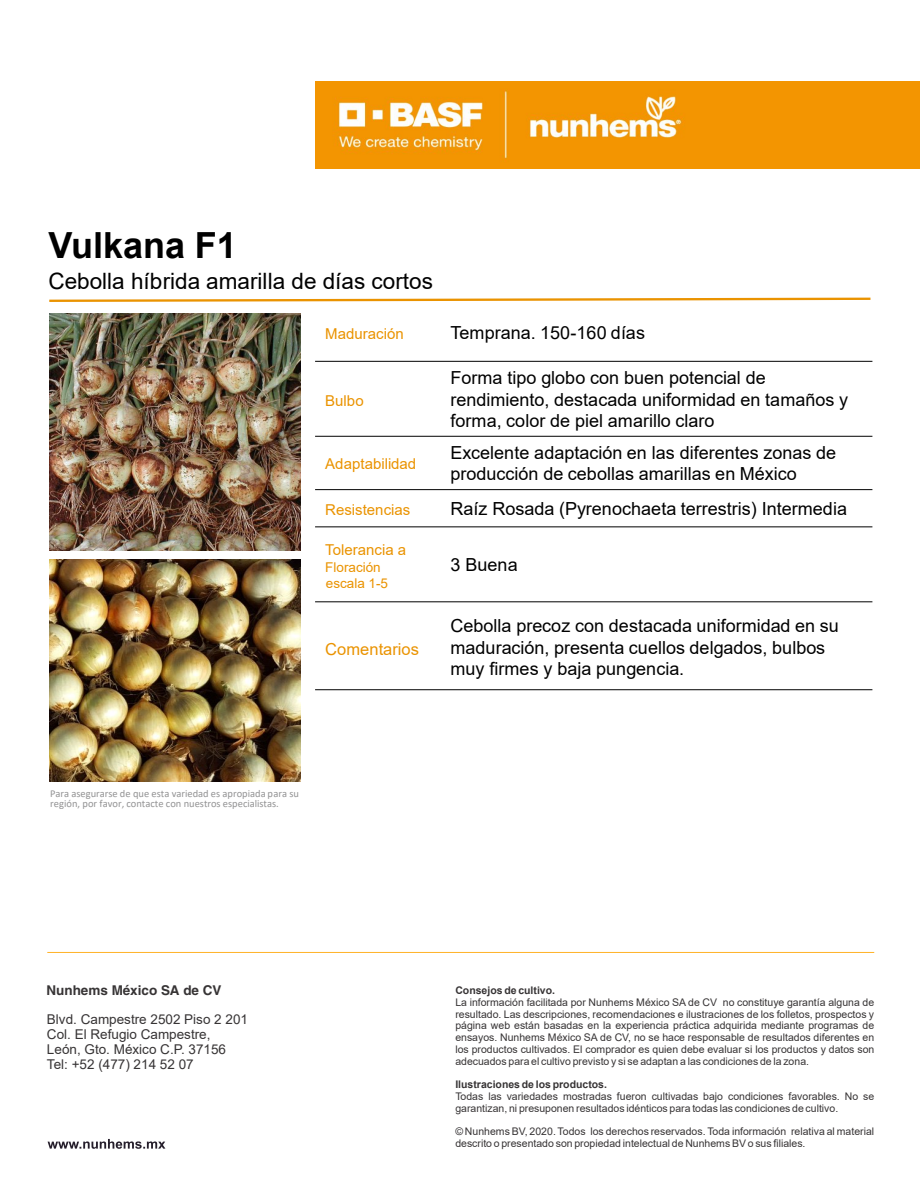
<style>
.page{position:relative;width:921px;height:1191px;background:#fff}
.page>*{position:absolute;margin:0;border:0;box-sizing:border-box;transform-origin:0 0}
.t1{font:700 36px "Arial";color:#000}
.t2{font:22.5px "Arial";color:#000}
.t3{font:18px/21.6px "Arial";color:#000}
.t4{font:16.5px "Arial";color:#ea9300}
.t5{font:15px "Arial";color:#ea9300}
.t6{font:13.5px/15.1px "Arial";color:#373435}
.t7{font:700 13.5px "Helvetica LT Std";color:#373435}
.t8{font:13.5px "Arial";color:#ea9300}
.t9{font:10.5px/11.7px "Arial";color:#373435}
.t10{font:10.5px/9.1px "Calibri";color:#939394}
.t11{font:700 10.5px "Arial";color:#373435}
</style>
<div class="page">
<img style="left:315px;top:81px;width:605px;height:88px">
<svg style="left:49px;top:297px;width:822px;height:5px"></svg>
<hr style="left:315px;top:361px;width:557px;height:1px;background:#000">
<hr style="left:315px;top:436px;width:557px;height:1px;background:#000">
<hr style="left:315px;top:489px;width:557px;height:1px;background:#000">
<hr style="left:315px;top:526px;width:557px;height:1px;background:#000">
<hr style="left:315px;top:601px;width:557px;height:1px;background:#000">
<hr style="left:315px;top:689px;width:557px;height:1px;background:#000">
<img style="left:49px;top:314px;width:251px;height:237px">
<img style="left:49px;top:560px;width:251px;height:222px">
<hr style="left:47px;top:952px;width:827px;height:1px;background:#ffb226">
<svg style="left:48px;top:1139px;width:117px;height:10px"></svg>
<h1 class="t1" style="left:48px;top:231px;width:190px">Vulkana F1</h1>
<h2 class="t2" style="left:48px;top:273px;width:386px">Cebolla híbrida amarilla de días cortos</h2>
<h3 class="t5" style="left:325px;top:328px;width:80px">Maduración</h3>
<h3 class="t3" style="left:450px;top:323px;width:196px">Temprana. 150-160 días</h3>
<h3 class="t5" style="left:325px;top:395px;width:40px">Bulbo</h3>
<h3 class="t5" style="left:325px;top:458px;width:92px">Adaptabilidad</h3>
<h3 class="t3" style="left:450px;top:368px;width:399px">Forma tipo globo con buen potencial de rendimiento, destacada uniformidad en tamaños y forma, color de piel amarillo claro</h3>
<h3 class="t3" style="left:450px;top:443px;width:387px">Excelente adaptación en las diferentes zonas de producción de cebollas amarillas en México</h3>
<h3 class="t5" style="left:325px;top:504px;width:87px">Resistencias</h3>
<h3 class="t3" style="left:450px;top:500px;width:398px">Raíz Rosada (Pyrenochaeta terrestris) Intermedia</h3>
<h3 class="t5" style="left:325px;top:544px;width:83px">Tolerancia a</h3>
<p class="t8" style="left:325px;top:562px;width:57px">Floración</p>
<h3 class="t3" style="left:450px;top:556px;width:69px">3 Buena</h3>
<p class="t8" style="left:326px;top:578px;width:64px">escala 1-5</p>
<h3 class="t4" style="left:325px;top:643px;width:95px">Comentarios</h3>
<h3 class="t3" style="left:450px;top:617px;width:390px">Cebolla precoz con destacada uniformidad en su maduración, presenta cuellos delgados, bulbos muy firmes y baja pungencia.</h3>
<p class="t10" style="left:50px;top:790px;width:250px">Para asegurarse de que esta variedad es apropiada para su región, por favor, contacte con nuestros especialistas.</p>
<p class="t7" style="left:46px;top:985px;width:177px">Nunhems México SA de CV</p>
<p class="t11" style="left:455px;top:987px;width:101px">Consejos de cultivo.</p>
<p class="t6" style="left:47px;top:1013px;width:203px">Blvd. Campestre 2502 Piso 2 201<br>Col. El Refugio Campestre,<br>León, Gto. México C.P. 37156<br>Tel: +52 (477) 214 52 07</p>
<p class="t9" style="left:455px;top:997px;width:421px;text-align:justify">La información facilitada por Nunhems México SA de CV no constituye garantía alguna de resultado. Las descripciones, recomendaciones e ilustraciones de los folletos, prospectos y página web están basadas en la experiencia práctica adquirida mediante programas de ensayos. Nunhems México SA de CV, no se hace responsable de resultados diferentes en los productos cultivados. El comprador es quien debe evaluar si los productos y datos son adecuados para el cultivo previsto y si se adaptan a las condiciones de la zona.</p>
<p class="t11" style="left:455px;top:1080px;width:153px">Ilustraciones de los productos.</p>
<p class="t9" style="left:455px;top:1091px;width:420px">Todas las variedades mostradas fueron cultivadas bajo condiciones favorables. No se garantizan, ni presuponen resultados idénticos para todas las condiciones de cultivo.</p>
<p class="t9" style="left:455px;top:1126px;width:420px">© Nunhems BV, 2020. Todos los derechos reservados. Toda información relativa al material descrito o presentado son propiedad intelectual de Nunhems BV o sus filiales.</p>
</div>
